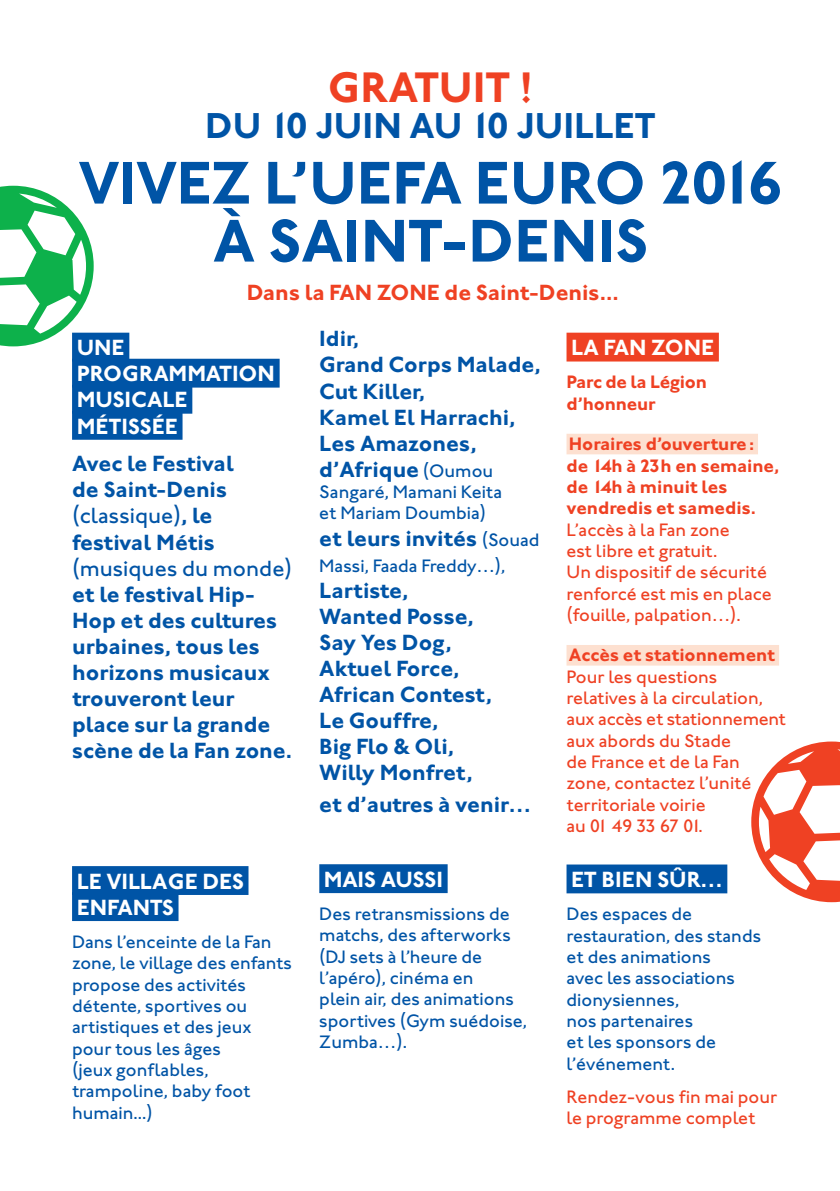
<style>
.page{position:relative;width:840px;height:1191px;background:#fff}
.page>*{position:absolute;margin:0;border:0;box-sizing:border-box;transform-origin:0 0}
.t1{font:700 62px/58px "Johnston ITC Std";letter-spacing:-.055em;color:#0054a6}
.t2{font:700 44px "Johnston ITC Std";color:#ef4123}
.t3{font:700 37px "Johnston ITC Std";color:#0054a6}
.t4{font:700 22.6px/26px "Johnston ITC Std";color:#0054a6}
.t5{font:700 22.6px/26px "Johnston ITC Std";color:#fff}
.t6{font:700 22.6px "Johnston ITC Std";color:#ef4123}
.t7{font:500 22.6px "Johnston ITC Std";color:#0054a6}
.t8{font:500 18.6px/21.4px "Johnston ITC Std";color:#0054a6}
.t9{font:500 18.6px/21.4px "Johnston ITC Std";color:#ef4123}
.t10{font:700 18.6px/21.4px "Johnston ITC Std";color:#ef4123}
.s1{font-weight:500}
.s2{font-weight:500;font-size:18.6px}
</style>
<div class="page">
<div style="left:72px;top:333px;width:57px;height:28px;background:#0054a6"></div>
<div style="left:72px;top:359px;width:207px;height:28px;background:#0054a6"></div>
<div style="left:72px;top:385px;width:120px;height:29px;background:#0054a6"></div>
<div style="left:72px;top:411px;width:110px;height:29px;background:#0054a6"></div>
<div style="left:72px;top:866px;width:176px;height:29px;background:#0054a6"></div>
<div style="left:72px;top:892px;width:106px;height:29px;background:#0054a6"></div>
<div style="left:319px;top:864px;width:128px;height:29px;background:#0054a6"></div>
<div style="left:566px;top:333px;width:152px;height:28px;background:#ef4123"></div>
<div style="left:566px;top:434px;width:191px;height:20px;background:#fde0d0"></div>
<div style="left:566px;top:645px;width:212px;height:20px;background:#fde0d0"></div>
<div style="left:566px;top:864px;width:161px;height:29px;background:#0054a6"></div>
<svg style="left:0;top:186px;width:94px;height:160px"></svg>
<svg style="left:751px;top:741px;width:88px;height:161px"></svg>
<h2 class="t2" style="left:327px;top:60px;width:86px">GRATUIT</h2>
<h2 class="t2" style="left:519px;top:60px;width:15px">!</h2>
<h3 class="t3" style="left:205px;top:103px;width:132px">DU 10 JUIN</h3>
<h3 class="t3" style="left:409px;top:103px;width:128px">AU 10 JUILLET</h3>
<h1 class="t1" style="left:213px;top:154px;width:571px;text-indent:-135px">VIVEZ l’UE FA EU RO 2016<br>À SAINT</h1>
<h1 class="t1" style="left:441px;top:212px;width:63px">-DENI</h1>
<h1 class="t1" style="left:614px;top:212px;width:35px">S</h1>
<p class="t6" style="left:247px;top:278px;width:373px">Dans la Fan Zone de Saint-Denis...</p>
<p class="t5" style="left:77px;top:335px;width:200px">Une programmation musicale métissée</p>
<p class="t4" style="left:72px;top:451px;width:163px">Avec le Festival de Saint-Denis <span class="s1">(classique)</span>, le festival Métis</p>
<p class="t7" style="left:72px;top:555px;width:221px">(musiques du monde)</p>
<p class="t4" style="left:72px;top:581px;width:221px">et le festival Hip-<br>Hop et des cultures urbaines, tous les horizons musicaux trouveront leur place sur la grande scène de la Fan zone.</p>
<p class="t5" style="left:77px;top:868px;width:167px">Le village des enfants</p>
<p class="t8" style="left:72px;top:931px;width:221px">Dans l’enceinte de la Fan zone, le village des enfants propose des activités détente, sportives ou artistiques et des jeux pour tous les âges<br>(jeux gonflables, trampoline, baby foot humain...)</p>
<p class="t4" style="left:319px;top:326px;width:223px">Idir,<br>Grand Corps Malade,<br>Cut Killer,<br>Kamel El Harrachi,<br>Les Amazones, d’Afrique <span class="s2">(Oumou</span></p>
<p class="t8" style="left:319px;top:481px;width:184px">Sangaré, Mamani Keita et Mariam Doumbia)</p>
<p class="t4" style="left:319px;top:525px;width:222px">et leurs invités <span class="s2">(Souad</span></p>
<p class="t8" style="left:319px;top:554px;width:188px">Massi, Faada Freddy…),</p>
<p class="t4" style="left:319px;top:577px;width:174px">Lartiste,<br>Wanted Posse,<br>Say Yes Dog,<br>Aktuel Force,<br>African Contest,<br>Le Gouffre,<br>Big Flo &amp; Oli,<br>Willy Monfret,</p>
<p class="t4" style="left:319px;top:791px;width:213px">et d’autres à venir…</p>
<p class="t5" style="left:324px;top:866px;width:120px">Mais auss i</p>
<p class="t8" style="left:319px;top:903px;width:209px">Des retransmissions de matchs, des afterworks (DJ sets à l’heure de l’apéro), cinéma en<br>plein air, des animations sportives (Gym suédoise,<br>Zumba…).</p>
<p class="t5" style="left:571px;top:335px;width:144px">La fan zone</p>
<p class="t10" style="left:566px;top:371px;width:142px">Parc de la Légion d’honneur</p>
<p class="t10" style="left:566px;top:433px;width:214px">Horaires d’ouverture:<br>de 14h à 23h en semaine, de 14h à minuit les vendredis et samedis.</p>
<p class="t9" style="left:566px;top:518px;width:207px">L’accès à la Fan zone<br>est libre et gratuit.<br>Un dispositif de sécurité renforcé est mis en place (fouille, palpation…).</p>
<p class="t10" style="left:566px;top:644px;width:210px">Accès et stationnement</p>
<p class="t9" style="left:566px;top:666px;width:221px">Pour les questions relatives à la circulation, aux accès et stationnement aux abords du Stade<br>de France et de la Fan zone, contactez l’unité territoriale voirie<br>au 01 49 33 67 01.</p>
<p class="t5" style="left:571px;top:866px;width:153px">Et bien sûr…</p>
<p class="t8" style="left:566px;top:903px;width:196px">Des espaces de restauration, des stands et des animations<br>avec les associations dionysiennes,<br>nos partenaires<br>et les sponsors de l’événement.</p>
<p class="t9" style="left:566px;top:1085px;width:212px">Rendez-vous fin mai pour le programme complet</p>
</div>
